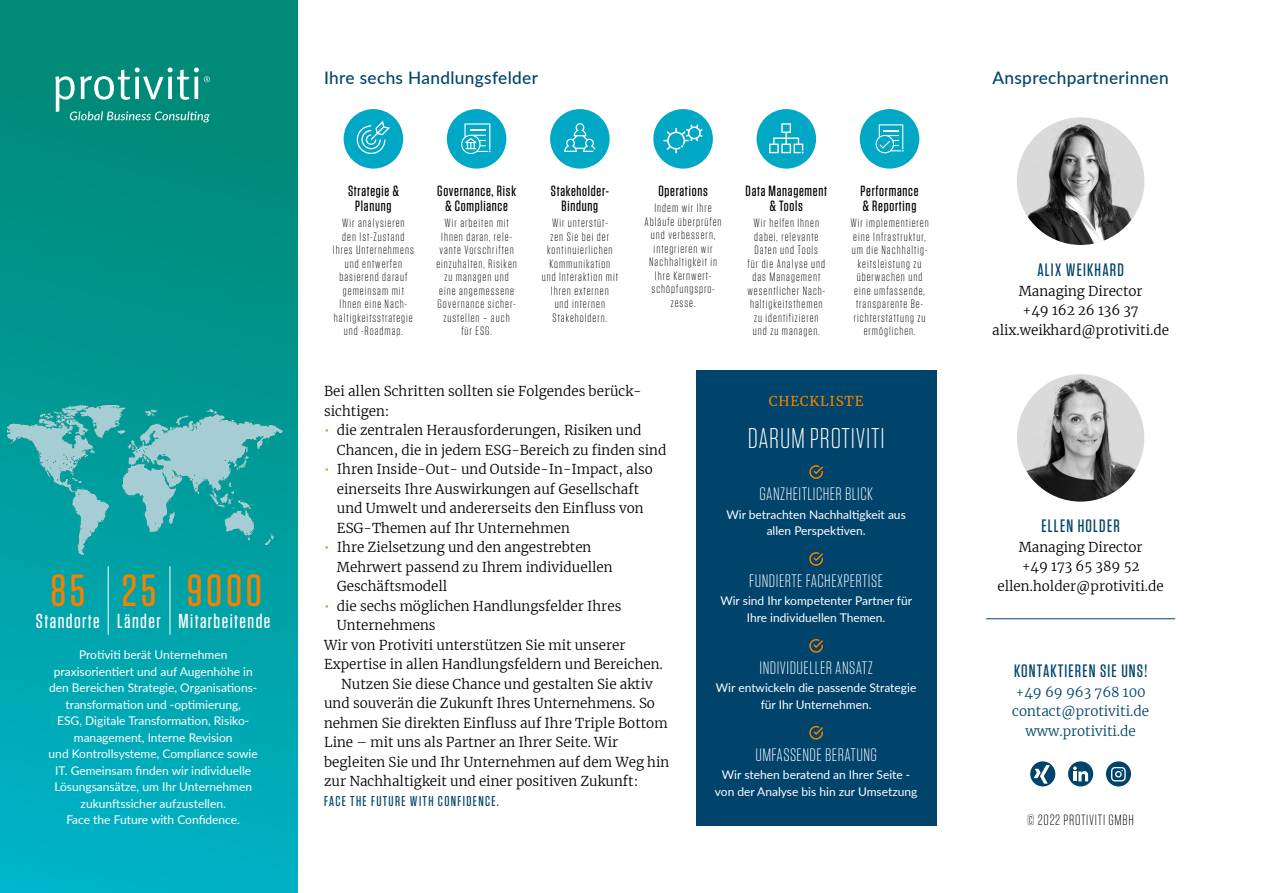
<style>
.page{position:relative;width:1263px;height:893px;background:#fff}
.page>*{position:absolute;margin:0;border:0;box-sizing:border-box;transform-origin:0 0}
.t1{font:500 45px "Tungsten";letter-spacing:.08em;color:#f08300}
.t2{font:300 28.5px "Tungsten";letter-spacing:.025em;color:#fff}
.t3{font:500 20.25px "Tungsten";letter-spacing:.07em;color:#fff}
.t4{font:300 18px "Tungsten";letter-spacing:.025em;color:#fff}
.t5{font:500 18px "Tungsten";letter-spacing:.065em;color:#00446b}
.t6{font:500 17.25px "Lato";letter-spacing:.02em;color:#00446b}
.t7{font:500 14.85px/15px "Tungsten";letter-spacing:.05em;color:#000;text-align:center}
.t8{font:300 14.85px "Tungsten";letter-spacing:.05em;color:#000}
.t9{font:500 14.25px "Tungsten";letter-spacing:.095em;color:#00446b}
.t10{font:300 13.5px/19.5px "Merriweather";color:#000}
.t11{font:300 13.5px/19.5px "Merriweather";color:#00446b;text-align:center}
.t12{font:13.5px "Merriweather";letter-spacing:.06em;color:#f08300}
.t13{font:300 12.15px/13.5px "Tungsten";letter-spacing:.08em;color:#000;text-align:center}
.t14{font:12px/16.5px "Lato";color:#fff;text-align:center}
.s1{color:#f08300}
</style>
<div class="page">
<div style="left:756px;top:109px;width:60px;height:60px;background:#00a8c5;border-radius:50%"></div>
<div style="left:0;top:0;width:297px;height:893px;background:linear-gradient(to bottom,#00866e,#00b1c5)"></div>
<img style="left:7px;top:405px;width:275px;height:150px">
<img style="left:1017px;top:117px;width:127px;height:128px;border-radius:64px">
<hr style="left:986px;top:618px;width:189px;height:1px;background:#00446b">
<svg style="left:55px;top:68px;width:155px;height:54px;background:#33a293"></svg>
<img style="left:1017px;top:374px;width:127px;height:128px;border-radius:64px">
<div style="left:696px;top:370px;width:241px;height:455px;background:#00446b"></div>
<svg style="left:809px;top:465px;width:14px;height:14px"></svg>
<svg style="left:809px;top:552px;width:14px;height:14px"></svg>
<svg style="left:809px;top:639px;width:14px;height:14px"></svg>
<svg style="left:809px;top:725px;width:14px;height:15px"></svg>
<hr style="left:108px;top:566px;width:1px;height:69px;background:#fff">
<hr style="left:170px;top:566px;width:1px;height:69px;background:#fff">
<div style="left:447px;top:109px;width:59px;height:60px;background:#00a8c5;border-radius:50%"></div>
<div style="left:860px;top:109px;width:59px;height:60px;background:#00a8c5;border-radius:50%"></div>
<div style="left:344px;top:109px;width:59px;height:60px;background:#00a8c5;border-radius:50%"></div>
<div style="left:653px;top:109px;width:60px;height:60px;background:#00a8c5;border-radius:50%"></div>
<div style="left:550px;top:109px;width:60px;height:60px;background:#00a8c5;border-radius:50%"></div>
<svg style="left:356px;top:121px;width:34px;height:33px"></svg>
<svg style="left:875px;top:124px;width:28px;height:29px"></svg>
<svg style="left:461px;top:123px;width:30px;height:31px"></svg>
<svg style="left:564px;top:123px;width:32px;height:29px"></svg>
<svg style="left:663px;top:124px;width:40px;height:29px"></svg>
<div style="left:1106px;top:761px;width:25px;height:25px;background:#00446b;border-radius:50%"></div>
<svg style="left:1111px;top:767px;width:15px;height:14px"></svg>
<div style="left:1030px;top:761px;width:25px;height:25px;background:#00446b;border-radius:50%"></div>
<svg style="left:1034px;top:765px;width:16px;height:19px"></svg>
<div style="left:1068px;top:761px;width:25px;height:25px;background:#00446b;border-radius:50%"></div>
<svg style="left:1073px;top:766px;width:15px;height:15px"></svg>
<svg style="left:769px;top:123px;width:35px;height:31px"></svg>
<h1 class="t1" style="left:50px;top:567px;width:36px">85</h1>
<h3 class="t3" style="left:36px;top:611px;width:65px">Standorte</h3>
<h1 class="t1" style="left:122px;top:567px;width:36px">25</h1>
<h3 class="t3" style="left:117px;top:611px;width:45px">Länder</h3>
<h1 class="t1" style="left:187px;top:567px;width:77px">9000</h1>
<h3 class="t3" style="left:179px;top:611px;width:93px">Mitarbeitende</h3>
<p class="t14" style="left:49px;top:646px;width:211px">Protiviti berät Unternehmen praxisorientiert und auf Augenhöhe in den Bereichen Strategie, Organisations&shy;transformation und -optimierung,<br>ESG, Digitale Transformation, Risiko&shy;management, Interne Revision<br>und Kontrollsysteme, Compliance sowie IT. Gemeinsam finden wir individuelle Lösungsansätze, um Ihr Unternehmen zukunftssicher aufzustellen.<br>Face the Future with Confidence.</p>
<p class="t6" style="left:324px;top:66px;width:215px">Ihre sechs Handlungsfelder</p>
<p class="t7" style="left:348px;top:184px;width:52px">Strategie &amp;<br>Planung</p>
<p class="t13" style="left:333px;top:217px;width:82px">Wir analysieren<br>den Ist-Zustand<br>Ihres Unternehmens und entwerfen basierend darauf gemeinsam mit<br>Ihnen eine Nach&shy;haltigkeitsstrategie und -Roadmap.</p>
<p class="t7" style="left:437px;top:184px;width:80px">Governance, Risk &amp; Compliance</p>
<p class="t13" style="left:436px;top:217px;width:82px">Wir arbeiten mit<br>Ihnen daran, rele&shy;vante Vorschriften einzuhalten, Risiken zu managen und eine angemessene<br>Governance sicher&shy;zustellen – auch<br>für ESG.</p>
<p class="t7" style="left:551px;top:184px;width:60px">Stakeholder-<br>Bindung</p>
<p class="t13" style="left:542px;top:217px;width:78px">Wir unterstüt-<br>zen Sie bei der kontinuierlichen<br>Kommunikation und Interaktion mit<br>Ihren externen<br>und internen<br>Stakeholdern.</p>
<p class="t7" style="left:658px;top:184px;width:51px">Operations</p>
<p class="t13" style="left:645px;top:202px;width:78px">Indem wir Ihre<br>Abläufe überprüfen und verbessern, integrieren wir<br>Nachhaltigkeit in<br>Ihre Kernwert&shy;schöpfungspro&shy;zesse.</p>
<p class="t7" style="left:746px;top:184px;width:83px">Data Management &amp; Tools</p>
<p class="t13" style="left:747px;top:217px;width:79px">Wir helfen Ihnen dabei, relevante<br>Daten und Tools<br>für die Analyse und das Management wesentlicher Nach&shy;haltigkeitsthemen zu identifizieren und zu managen.</p>
<p class="t7" style="left:861px;top:184px;width:59px;text-align:left">Performance &amp; Reporting</p>
<p class="t13" style="left:850px;top:217px;width:80px">Wir implementieren eine Infrastruktur, um die Nachhaltig&shy;keitsleistung zu überwachen und eine umfassende, transparente Be&shy;richterstattung zu ermöglichen.</p>
<p class="t10" style="left:324px;top:381px;width:319px">Bei allen Schritten sollten sie Folgendes berück&shy;sichtigen:</p>
<p class="t10" style="left:337px;top:420px;width:331px;text-indent:-13px"><span class="s1">•</span> die zentralen Herausforderungen, Risiken und<br>Chancen, die in jedem ESG-Bereich zu finden sind</p>
<p class="t10" style="left:337px;top:459px;width:317px;text-indent:-13px"><span class="s1">•</span> Ihren Inside-Out- und Outside-In-Impact, also einerseits Ihre Auswirkungen auf Gesellschaft und Umwelt und andererseits den Einfluss von ESG-Themen auf Ihr Unternehmen</p>
<p class="t10" style="left:337px;top:537px;width:277px;text-indent:-13px"><span class="s1">•</span> Ihre Zielsetzung und den angestrebten<br>Mehrwert passend zu Ihrem individuellen<br>Geschäftsmodell</p>
<p class="t10" style="left:324px;top:596px;width:299px"><span class="s1">•</span> die sechs möglichen Handlungsfelder Ihres</p>
<p class="t10" style="left:337px;top:615px;width:100px">Unternehmens</p>
<p class="t10" style="left:324px;top:635px;width:303px">Wir von Protiviti unterstützen Sie mit unserer</p>
<p class="t10" style="left:324px;top:654px;width:340px">Expertise in allen Handlungsfeldern und Bereichen.</p>
<p class="t10" style="left:341px;top:674px;width:313px">Nutzen Sie diese Chance und gestalten Sie aktiv</p>
<p class="t10" style="left:324px;top:693px;width:332px">und souverän die Zukunft Ihres Unternehmens. So</p>
<p class="t10" style="left:324px;top:713px;width:345px">nehmen Sie direkten Einfluss auf Ihre Triple Bottom</p>
<p class="t10" style="left:324px;top:732px;width:295px">Line – mit uns als Partner an Ihrer Seite. Wir</p>
<p class="t10" style="left:324px;top:752px;width:347px">begleiten Sie und Ihr Unternehmen auf dem Weg hin</p>
<p class="t10" style="left:324px;top:771px;width:316px">zur Nachhaltigkeit und einer positiven Zukunft:</p>
<p class="t9" style="left:324px;top:794px;width:176px">FACE THE FUTURE WITH CONFIDENCE.</p>
<p class="t12" style="left:769px;top:392px;width:96px">CHECKLISTE</p>
<h2 class="t2" style="left:748px;top:424px;width:138px">DARUM PROTIVITI</h2>
<h3 class="t4" style="left:759px;top:484px;width:115px">GANZHEITLICHER BLICK</h3>
<p class="t14" style="left:726px;top:505px;width:181px">Wir betrachten Nachhaltigkeit aus allen Perspektiven.</p>
<h3 class="t4" style="left:749px;top:571px;width:135px">FUNDIERTE FACHEXPERTISE</h3>
<p class="t14" style="left:720px;top:592px;width:193px">Wir sind Ihr kompetenter Partner für<br>Ihre individuellen Themen.</p>
<h3 class="t4" style="left:760px;top:658px;width:115px">INDIVIDUELLER ANSATZ</h3>
<p class="t14" style="left:716px;top:679px;width:202px">Wir entwickeln die passende Strategie für Ihr Unternehmen.</p>
<h3 class="t4" style="left:755px;top:745px;width:123px">UMFASSENDE BERATUNG</h3>
<p class="t14" style="left:715px;top:766px;width:204px">Wir stehen beratend an Ihrer Seite - von der Analyse bis hin zur Umsetzung</p>
<p class="t6" style="left:992px;top:66px;width:178px">Ansprechpartnerinnen</p>
<h3 class="t5" style="left:1037px;top:261px;width:88px">ALIX WEIKHARD</h3>
<p class="t10" style="left:992px;top:281px;width:178px;text-align:center">Managing Director<br>+49 162 26 136 37 alix.weikhard@protiviti.de</p>
<h3 class="t5" style="left:1041px;top:517px;width:80px">ELLEN HOLDER</h3>
<p class="t10" style="left:997px;top:537px;width:168px;text-align:center">Managing Director<br>+49 173 65 389 52 ellen.holder@protiviti.de</p>
<h3 class="t5" style="left:1014px;top:662px;width:135px">KONTAKTIEREN SIE UNS!</h3>
<p class="t11" style="left:1012px;top:682px;width:138px">+49 69 963 768 100 contact@protiviti.de www.protiviti.de</p>
<p class="t8" style="left:1027px;top:813px;width:108px">© 2022 PROTIVITI GMBH</p>
</div>
